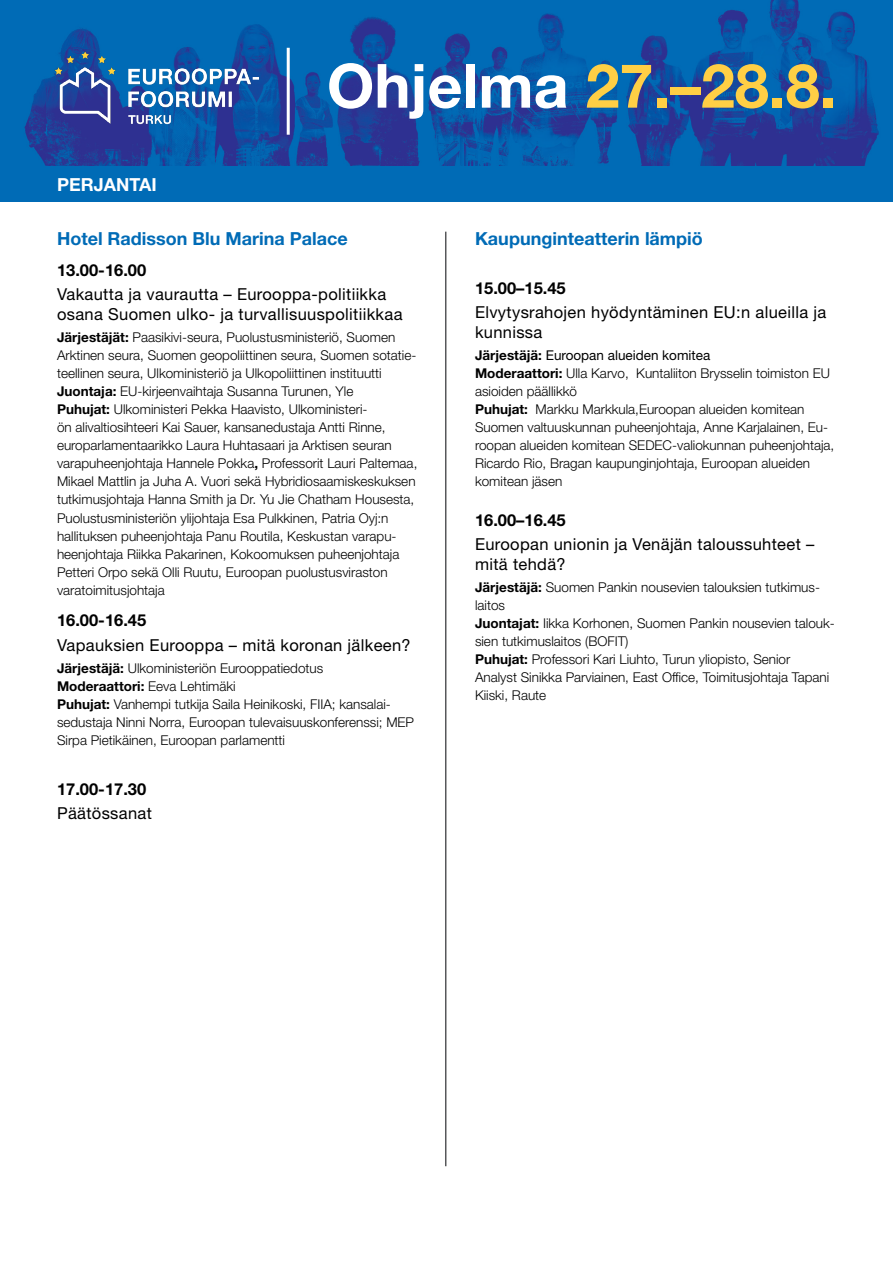
<style>
.page{position:relative;width:893px;height:1263px;background:#fff}
.page>*{position:absolute;margin:0;border:0;box-sizing:border-box;transform-origin:0 0}
.t1{font:700 61.05px "Helvetica Neue LT Std";color:#ffcf45}
.t2{font:700 18px "Helvetica Neue LT Std";color:#006bb6}
.t3{font:700 18px "Helvetica Neue LT Std";color:#fff}
.leipis{font:16.5px/19.8px "Helvetica Neue LT Std";letter-spacing:.02em;color:#000}
.Puhujat{font:700 16.5px "Helvetica Neue LT Std";color:#000}
.Kellonajat{font:700 16.5px "Helvetica Neue LT Std";color:#000}
.Puhujat-2{font:300 13.5px/18px "Helvetica Neue LT Std";color:#000}
.Puhujat-3{font:13.5px "Helvetica Neue LT Std";color:#000}
.Puhujat-4{font:700 13.5px "Helvetica Neue LT Std";color:#000}
.s1{color:#fff}
.s2{font-weight:700}
.s3{font-weight:300}
</style>
<div class="page">
<img style="left:0;top:0;width:893px;height:166px">
<div style="left:0;top:166px;width:893px;height:36px;background:#006bb6"></div>
<hr style="left:287px;top:48px;width:3px;height:87px;background:#fff">
<hr style="left:445px;top:232px;width:1px;height:934px;background:#57585a">
<img style="left:38px;top:38px;width:237px;height:100px">
<h2 class="t3" style="left:57px;top:173px;width:101px">PERJANTAI</h2>
<h1 class="t1" style="left:327px;top:48px;width:511px"><span class="s1">Ohjelma</span> 27.–28.8.</h1>
<h3 class="t2" style="left:57px;top:227px;width:292px">Hotel Radisson Blu Marina Palace</h3>
<p class="Puhujat" style="left:57px;top:260px;width:91px">13.00-16.00</p>
<p class="leipis" style="left:57px;top:284px;width:347px">Vakautta ja vaurautta – Eurooppa-politiikka osana Suomen ulko- ja turvallisuuspolitiikkaa</p>
<p class="Puhujat-2" style="left:57px;top:328px;width:361px"><span class="s2">Järjestäjät:</span> Paasikivi-seura, Puolustusministeriö, Suomen<br>Arktinen seura, Suomen geopoliittinen seura, Suomen sotatie&shy;teellinen seura, Ulkoministeriö ja Ulkopoliittinen instituutti</p>
<p class="Puhujat-2" style="left:57px;top:382px;width:298px"><span class="s2">Juontaja:</span> EU-kirjeenvaihtaja Susanna Turunen, Yle</p>
<p class="Puhujat-2" style="left:57px;top:400px;width:362px"><span class="s2">Puhujat:</span> Ulkoministeri Pekka Haavisto, Ulkoministeri-<br>ön alivaltiosihteeri Kai Sauer, kansanedustaja Antti Rinne, europarlamentaarikko Laura Huhtasaari ja Arktisen seuran varapuheenjohtaja Hannele Pokka<span class="s2">,</span> Professorit Lauri Paltemaa, Mikael Mattlin ja Juha A. Vuori sekä Hybridiosaamiskeskuksen tutkimusjohtaja Hanna Smith ja Dr. Yu Jie Chatham Housesta, Puolustusministeriön ylijohtaja Esa Pulkkinen, Patria Oyj:n hallituksen puheenjohtaja Panu Routila, Keskustan varapu&shy;heenjohtaja Riikka Pakarinen, Kokoomuksen puheenjohtaja Petteri Orpo sekä Olli Ruutu, Euroopan puolustusviraston varatoimitusjohtaja</p>
<h4 class="Kellonajat" style="left:57px;top:610px;width:91px">16.00-16.45</h4>
<p class="leipis" style="left:57px;top:635px;width:355px">Vapauksien Eurooppa – mitä koronan jälkeen?</p>
<p class="Puhujat-2" style="left:57px;top:659px;width:268px"><span class="s2">Järjestäjä:</span> Ulkoministeriön Eurooppatiedotus</p>
<p class="Puhujat-4" style="left:57px;top:678px;width:180px">Moderaattori: <span class="s3">Eeva Lehtimäki</span></p>
<p class="Puhujat-2" style="left:57px;top:695px;width:359px"><span class="s2">Puhujat:</span> Vanhempi tutkija Saila Heinikoski, FIIA; kansalai&shy;sedustaja Ninni Norra, Euroopan tulevaisuuskonferenssi; MEP<br>Sirpa Pietikäinen, Euroopan parlamentti</p>
<h4 class="Kellonajat" style="left:57px;top:779px;width:91px">17.00-17.30</h4>
<p class="leipis" style="left:57px;top:803px;width:96px">Päätössanat</p>
<h3 class="t2" style="left:475px;top:227px;width:229px">Kaupunginteatterin lämpiö</h3>
<p class="Puhujat" style="left:475px;top:277px;width:92px">15.00–15.45</p>
<p class="leipis" style="left:475px;top:302px;width:353px">Elvytysrahojen hyödyntäminen EU:n alueilla ja kunnissa</p>
<p class="Puhujat-3" style="left:475px;top:347px;width:237px"><span class="s2">Järjestäjä:</span> Euroopan alueiden komitea</p>
<p class="Puhujat-2" style="left:475px;top:364px;width:356px"><span class="s2">Moderaattori:</span> Ulla Karvo, Kuntaliiton Brysselin toimiston EU asioiden päällikkö</p>
<p class="Puhujat-2" style="left:475px;top:400px;width:361px"><span class="s2">Puhujat:</span> Markku Markkula,Euroopan alueiden komitean Suomen valtuuskunnan puheenjohtaja, Anne Karjalainen, Eu&shy;roopan alueiden komitean SEDEC-valiokunnan puheenjohtaja, Ricardo Rio, Bragan kaupunginjohtaja, Euroopan alueiden komitean jäsen</p>
<p class="Puhujat" style="left:475px;top:510px;width:92px">16.00–16.45</p>
<p class="leipis" style="left:475px;top:534px;width:341px">Euroopan unionin ja Venäjän taloussuhteet – mitä tehdä?</p>
<p class="Puhujat-2" style="left:475px;top:578px;width:347px"><span class="s2">Järjestäjä:</span> Suomen Pankin nousevien talouksien tutkimus&shy;laitos</p>
<p class="Puhujat-2" style="left:475px;top:614px;width:361px"><span class="s2">Juontajat:</span> Iikka Korhonen, Suomen Pankin nousevien talouk&shy;sien tutkimuslaitos (BOFIT)</p>
<p class="Puhujat-2" style="left:475px;top:650px;width:356px"><span class="s2">Puhujat:</span> Professori Kari Liuhto, Turun yliopisto, Senior<br>Analyst Sinikka Parviainen, East Office, Toimitusjohtaja Tapani<br>Kiiski, Raute</p>
</div>
